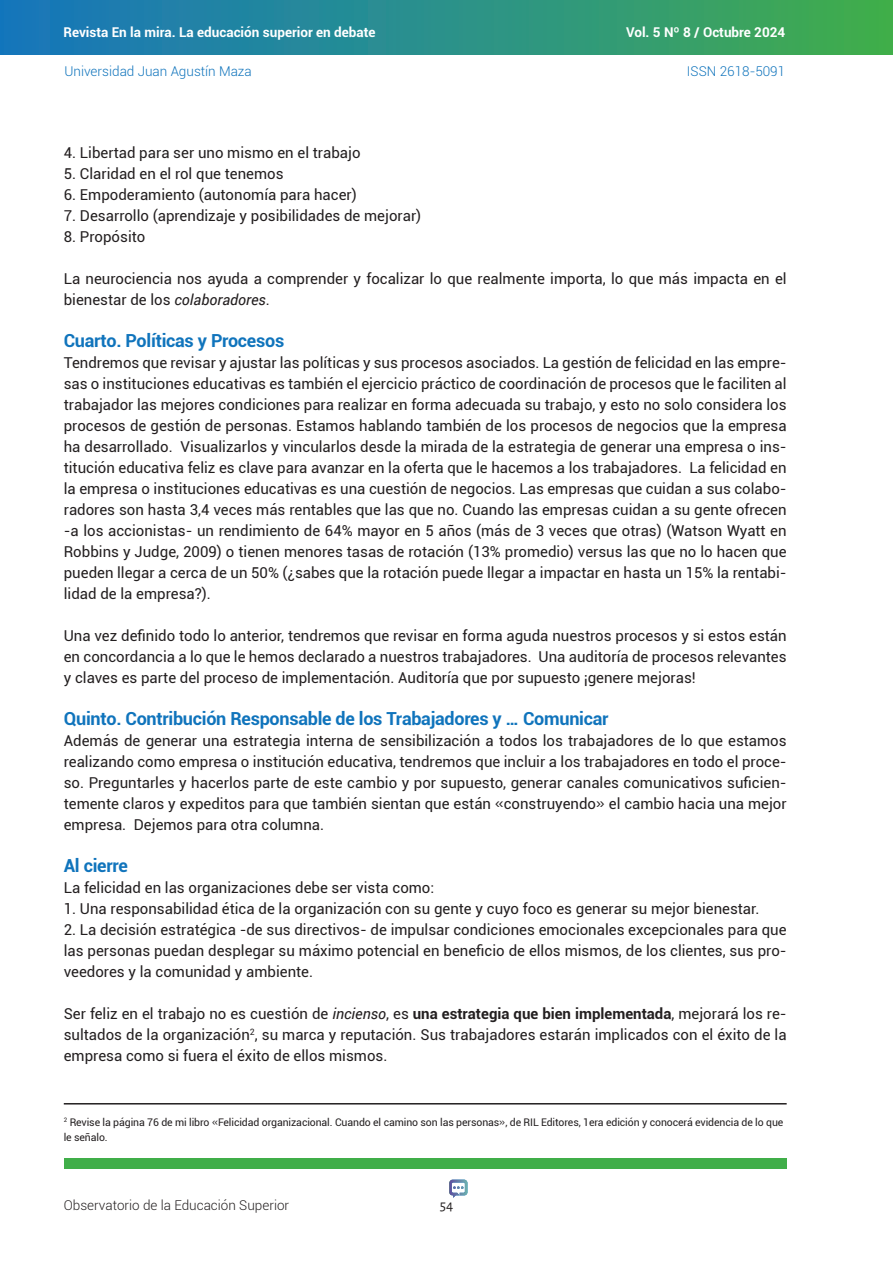
<style>
.page{position:relative;width:893px;height:1263px;background:#fff}
.page>*{position:absolute;margin:0;border:0;box-sizing:border-box;transform-origin:0 0}
.Txt_base{font:700 18px "Roboto";letter-spacing:-.015em;color:#1074bc}
.Txt_base-2{font:15px/21px "Roboto";color:#231f20;text-align:justify}
.t1{font:15px "Alegreya Sans";color:#231f20}
.t2{font:700 13.5px "Roboto";color:#fff}
.t3{font:300 13.5px "Roboto";color:#1074bc}
.t4{font:300 13.5px "Roboto";color:#231f20}
.nota_d_epie{font:10.5px/15px "Roboto";letter-spacing:-.01em;color:#231f20}
.s1{font-style:italic}
.s2{font-family:"Causten"}
.s3{font-weight:700}
</style>
<div class="page">
<div style="left:64px;top:1158px;width:723px;height:10px;background:#40ae49"></div>
<svg style="left:449px;top:1179px;width:18px;height:19px"></svg>
<div style="left:0;top:0;width:893px;height:54px;background:linear-gradient(to right,#1675c0,#41ad4e)"></div>
<hr style="left:64px;top:1103px;width:723px;height:1px;background:#231f20">
<p class="t2" style="left:63px;top:23px;width:314px">Revista En la mira. La educación superior en debate</p>
<p class="t3" style="left:64px;top:61px;width:189px">Universidad Juan Agustín Maza</p>
<p class="t3" style="left:687px;top:61px;width:100px">ISSN 2618-5091</p>
<p class="t2" style="left:626px;top:23px;width:161px">Vol. 5 Nº 8 / Octubre 2024</p>
<p class="Txt_base-2" style="left:64px;top:142px;width:298px">4. Libertad para ser uno mismo en el trabajo</p>
<p class="Txt_base-2" style="left:64px;top:163px;width:221px">5. Claridad en el rol que tenemos</p>
<p class="Txt_base-2" style="left:64px;top:184px;width:295px">6. Empoderamiento (autonomía para hacer)</p>
<p class="Txt_base-2" style="left:64px;top:205px;width:359px">7. Desarrollo (aprendizaje y posibilidades de mejorar)</p>
<p class="Txt_base-2" style="left:64px;top:226px;width:83px">8. Propósito</p>
<p class="Txt_base-2" style="left:64px;top:268px;width:724px">La neurociencia nos ayuda a comprender y focalizar lo que realmente importa, lo que más impacta en el bienestar de los <span class="s1">colaboradores</span>.</p>
<p class="Txt_base" style="left:64px;top:328px;width:222px">Cuarto. Políticas y Procesos</p>
<p class="Txt_base-2" style="left:64px;top:352px;width:724px">Tendremos que revisar y ajustar las políticas y sus procesos asociados. La gestión de felicidad en las empre&shy;sas o instituciones educativas es también el ejercicio práctico de coordinación de procesos que le faciliten al trabajador las mejores condiciones para realizar en forma adecuada su trabajo, y esto no solo considera los procesos de gestión de personas. Estamos hablando también de los procesos de negocios que la empresa ha desarrollado. Visualizarlos y vincularlos desde la mirada de la estrategia de generar una empresa o ins&shy;titución educativa feliz es clave para avanzar en la oferta que le hacemos a los trabajadores. La felicidad en la empresa o instituciones educativas es una cuestión de negocios. Las empresas que cuidan a sus colabo&shy;radores son hasta 3,4 veces más rentables que las que no. Cuando las empresas cuidan a su gente ofrecen -a los accionistas- un rendimiento de 64% mayor en 5 años (más de 3 veces que otras) (Watson Wyatt en Robbins y Judge, 2009) o tienen menores tasas de rotación (13% promedio) versus las que no lo hacen que pueden llegar a cerca de un 50% (¿sabes que la rotación puede llegar a impactar en hasta un 15% la rentabi&shy;lidad de la empresa?).</p>
<p class="Txt_base-2" style="left:64px;top:625px;width:724px">Una vez definido todo lo anterior, tendremos que revisar en forma aguda nuestros procesos y si estos están en concordancia a lo que le hemos declarado a nuestros trabajadores. Una auditoría de procesos relevantes y claves es parte del proceso de implementación. Auditoría que por supuesto ¡genere mejoras!</p>
<p class="Txt_base" style="left:64px;top:706px;width:546px">Quinto. Contribución Responsable de los Trabajadores y … Comunicar</p>
<p class="Txt_base-2" style="left:64px;top:730px;width:724px">Además de generar una estrategia interna de sensibilización a todos los trabajadores de lo que estamos realizando como empresa o institución educativa, tendremos que incluir a los trabajadores en todo el proce&shy;so. Preguntarles y hacerlos parte de este cambio y por supuesto, generar canales comunicativos suficien&shy;temente claros y expeditos para que también sientan que están <span class="s2">«</span>construyendo<span class="s2">»</span> el cambio hacia una mejor empresa. Dejemos para otra columna.</p>
<p class="Txt_base" style="left:64px;top:853px;width:66px">Al cierre</p>
<p class="Txt_base-2" style="left:64px;top:877px;width:372px">La felicidad en las organizaciones debe ser vista como:</p>
<p class="Txt_base-2" style="left:64px;top:898px;width:697px">1. Una responsabilidad ética de la organización con su gente y cuyo foco es generar su mejor bienestar.</p>
<p class="Txt_base-2" style="left:64px;top:919px;width:724px">2. La decisión estratégica -de sus directivos- de impulsar condiciones emocionales excepcionales para que las personas puedan desplegar su máximo potencial en beneficio de ellos mismos, de los clientes, sus pro&shy;veedores y la comunidad y ambiente.</p>
<p class="Txt_base-2" style="left:64px;top:1003px;width:724px">Ser feliz en el trabajo no es cuestión de <span class="s1">incienso</span>, es <span class="s3">una estrategia que bien implementada</span>, mejorará los re&shy;sultados de la organización<sup>2</sup>, su marca y reputación. Sus trabajadores estarán implicados con el éxito de la empresa como si fuera el éxito de ellos mismos.</p>
<p class="nota_d_epie" style="left:64px;top:1114px;width:721px"><sup>2</sup> Revise la página 76 de mi libro <span class="s2">«</span>Felicidad organizacional. Cuando el camino son las personas<span class="s2">»</span>, de RIL Editores, 1era edición y conocerá evidencia de lo que le señalo.</p>
<p class="t4" style="left:64px;top:1196px;width:227px">Observatorio de la Educación Superior</p>
<p class="t1" style="left:440px;top:1195px;width:15px">54</p>
</div>
